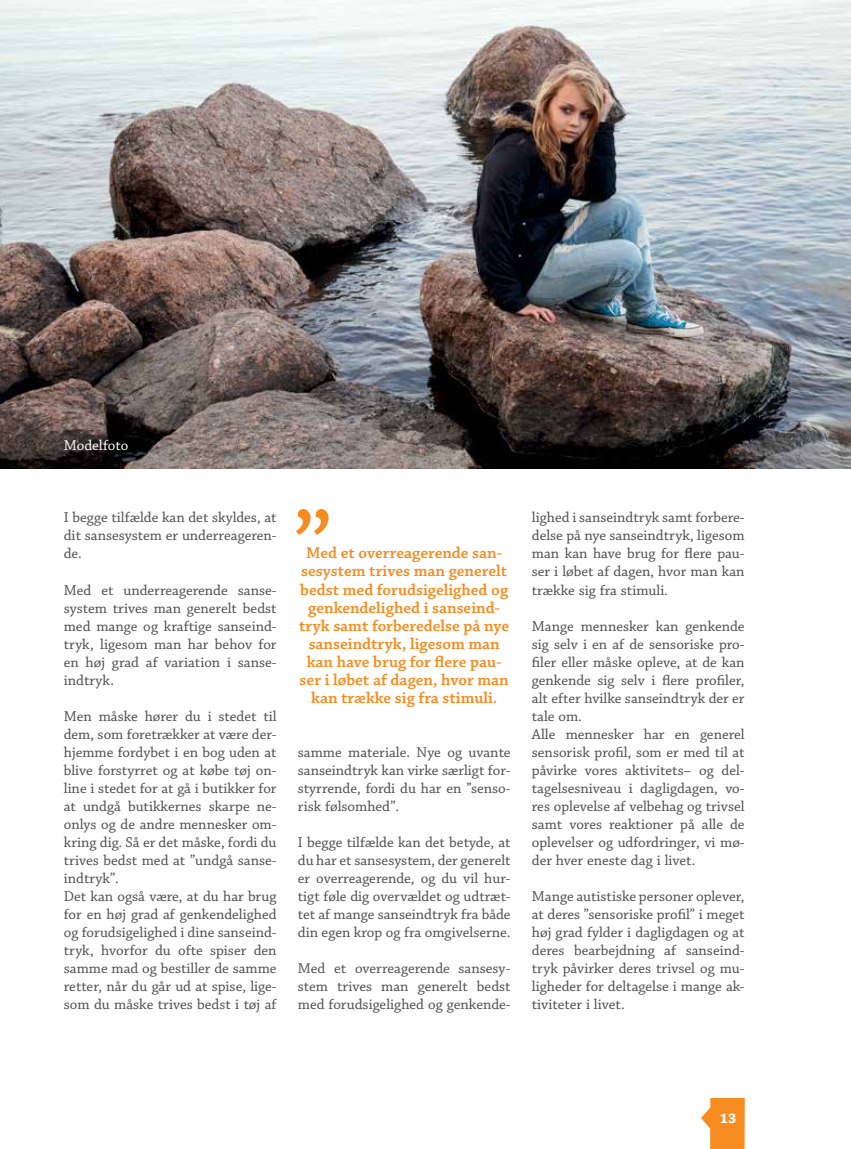
<style>
.page{position:relative;width:851px;height:1149px;background:#fff}
.page>*{position:absolute;margin:0;border:0;box-sizing:border-box;transform-origin:0 0}
.t1{font:112.5px "Chaparral Pro";color:#f68b1f}
.t2{font:600 16.5px/18px "Chaparral Pro";color:#f68b1f;text-align:center}
.t3{font:15px/18px "Chaparral Pro";color:#4d4d4f;text-align:justify}
.t4{font:15px "Chaparral Pro";color:#fff}
.t5{font:700 14.55px "Chaparral Pro";color:#fff}
</style>
<div class="page">
<svg style="left:701px;top:1098px;width:43px;height:50px"></svg>
<img style="left:0;top:0;width:850px;height:468px">
<p class="t4" style="left:64px;top:437px;width:66px">Modelfoto</p>
<p class="t3" style="left:64px;top:509px;width:214px">I begge tilfælde kan det skyldes, at dit sansesystem er underreageren&shy;de.</p>
<p class="t3" style="left:64px;top:581px;width:214px">Med et underreagerende sanse&shy;system trives man generelt bedst med mange og kraftige sanseind&shy;tryk, ligesom man har behov for en høj grad af variation i sanse&shy;indtryk.</p>
<p class="t3" style="left:64px;top:707px;width:214px;text-align:left">Men måske hører du i stedet til dem, som foretrækker at være der&shy;hjemme fordybet i en bog uden at blive forstyrret og at købe tøj on&shy;line i stedet for at gå i butikker for at undgå butikkernes skarpe ne&shy;onlys og de andre mennesker om&shy;kring dig. Så er det måske, fordi du trives bedst med at ”undgå sanse&shy;indtryk”.<br>Det kan også være, at du har brug for en høj grad af genkendelighed og forudsigelighed i dine sanseind&shy;tryk, hvorfor du ofte spiser den samme mad og bestiller de samme retter, når du går ud at spise, lige&shy;som du måske trives bedst i tøj af</p>
<h1 class="t1" style="left:293px;top:489px;width:42px">”</h1>
<p class="t2" style="left:299px;top:544px;width:211px">Med et overreagerende san&shy;sesystem trives man generelt bedst med forudsigelighed og genkendelighed i sanseind&shy;tryk samt forberedelse på nye sanseindtryk, ligesom man kan have brug for flere pau&shy;ser i løbet af dagen, hvor man kan trække sig fra stimuli.</p>
<p class="t3" style="left:298px;top:743px;width:214px">samme materiale. Nye og uvante sanseindtryk kan virke særligt for&shy;styrrende, fordi du har en ”senso&shy;risk følsomhed”.</p>
<p class="t3" style="left:298px;top:833px;width:214px">I begge tilfælde kan det betyde, at du har et sansesystem, der generelt er overreagerende, og du vil hur&shy;tigt føle dig overvældet og udtræt&shy;tet af mange sanseindtryk fra både din egen krop og fra omgivelserne.</p>
<p class="t3" style="left:298px;top:959px;width:214px">Med et overreagerende sansesy&shy;stem trives man generelt bedst med forudsigelighed og genkende-</p>
<p class="t3" style="left:532px;top:509px;width:214px">lighed i sanseindtryk samt forbere&shy;delse på nye sanseindtryk, ligesom man kan have brug for flere pau&shy;ser i løbet af dagen, hvor man kan trække sig fra stimuli.</p>
<p class="t3" style="left:532px;top:617px;width:214px;text-align:left">Mange mennesker kan genkende sig selv i en af de sensoriske pro&shy;filer eller måske opleve, at de kan genkende sig selv i flere profiler, alt efter hvilke sanseindtryk der er tale om.<br>Alle mennesker har en generel sensorisk profil, som er med til at påvirke vores aktivitets– og del&shy;tagelsesniveau i dagligdagen, vo&shy;res oplevelse af velbehag og trivsel samt vores reaktioner på alle de oplevelser og udfordringer, vi mø&shy;der hver eneste dag i livet.</p>
<p class="t3" style="left:532px;top:887px;width:214px">Mange autistiske personer oplever, at deres ”sensoriske profil” i meget høj grad fylder i dagligdagen og at deres bearbejdning af sanseind&shy;tryk påvirker deres trivsel og mu&shy;ligheder for deltagelse i mange ak&shy;tiviteter i livet.</p>
<p class="t5" style="left:719px;top:1109px;width:18px">13</p>
</div>
